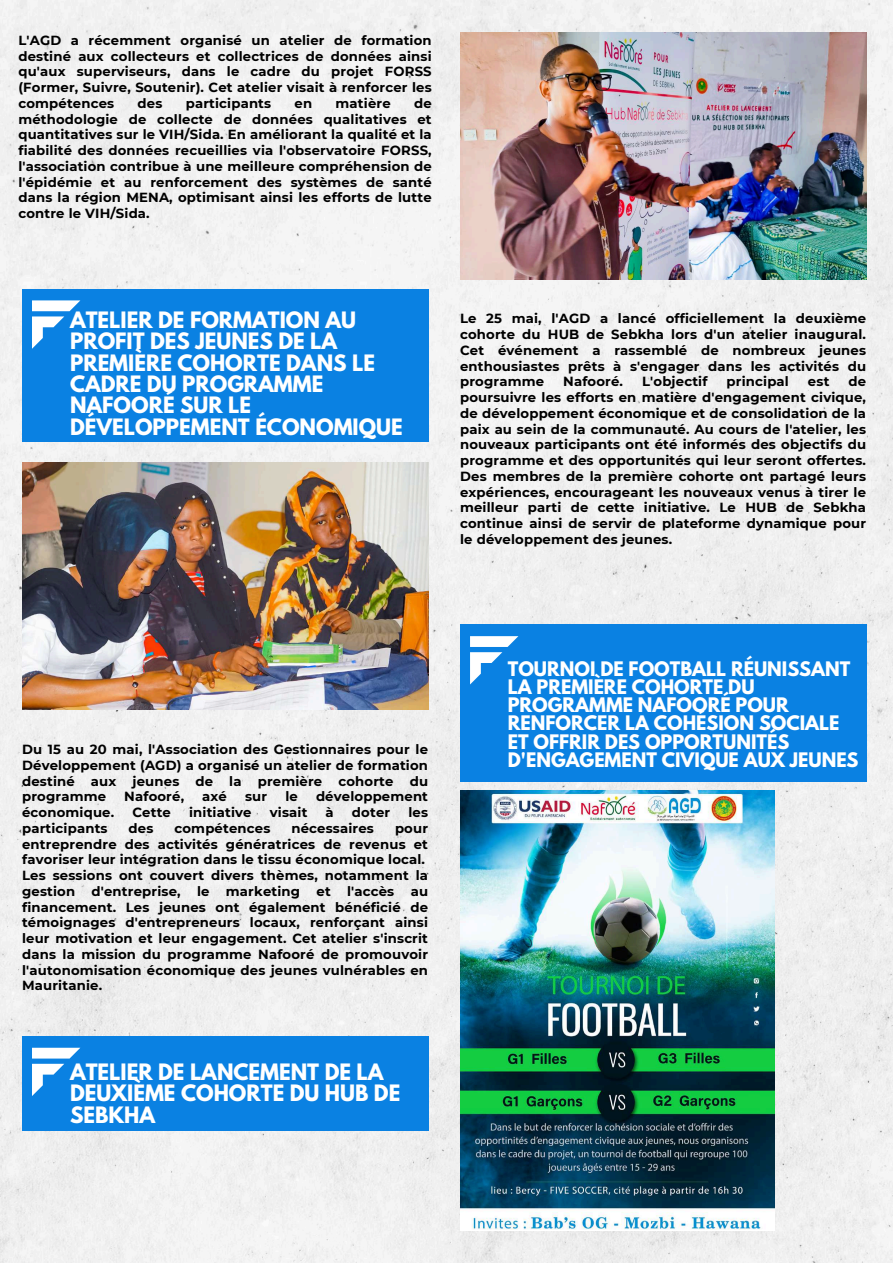
<style>
.page{position:relative;width:893px;height:1263px;background:#f0f0f0}
.page>*{position:absolute;margin:0;border:0;box-sizing:border-box;transform-origin:0 0}
.t1{font:700 20.02px/21.4px "League Spartan";color:#fff}
.t2{font:700 17.77px/18.3px "League Spartan";color:#fff}
.t3{font:700 13.2px/15.8px "Montserrat";letter-spacing:.015em;color:#000;text-align:justify}
</style>
<div class="page">
<div style="left:22px;top:289px;width:406px;height:153px;background:#0a81e2"></div>
<svg style="left:32px;top:300px;width:48px;height:49px"></svg>
<div style="left:22px;top:1036px;width:406px;height:95px;background:#0a81e2"></div>
<svg style="left:32px;top:1064px;width:32px;height:32px"></svg>
<svg style="left:32px;top:1048px;width:48px;height:10px"></svg>
<img style="left:460px;top:33px;width:406px;height:246px">
<img style="left:22px;top:463px;width:406px;height:246px">
<div style="left:460px;top:625px;width:406px;height:157px;background:#0a81e2"></div>
<svg style="left:470px;top:636px;width:48px;height:48px"></svg>
<img style="left:460px;top:791px;width:314px;height:440px">
<p class="t3" style="left:18px;top:32px;width:415px">L'AGD a récemment organisé un atelier de formation destiné aux collecteurs et collectrices de données ainsi qu'aux superviseurs, dans le cadre du projet FORSS (Former, Suivre, Soutenir). Cet atelier visait à renforcer les compétences</p>
<p class="t3" style="left:138px;top:95px;width:26px">des</p>
<p class="t3" style="left:186px;top:95px;width:87px">participants</p>
<p class="t3" style="left:295px;top:95px;width:19px">en</p>
<p class="t3" style="left:336px;top:95px;width:57px">matière</p>
<p class="t3" style="left:18px;top:95px;width:415px;text-indent:396px">de méthodologie de collecte de données qualitatives et quantitatives sur le VIH/Sida. En améliorant la qualité et la fiabilité des données recueillies via l'observatoire FORSS, l'association contribue à une meilleure compréhension de l'épidémie et au renforcement des systèmes de santé dans la région MENA, optimisant ainsi les efforts de lutte contre le VIH/Sida.</p>
<h1 class="t1" style="left:70px;top:312px;width:334px">ATELIER DE FORMATION AU<br>PROFIT DES JEUNES DE LA<br>PREMIÈRE COHORTE DANS LE<br>CADRE DU PROGRAMME<br>NAFOORÉ SUR LE<br>DÉVELOPPEMENT ÉCONOMIQUE</h1>
<p class="t3" style="left:460px;top:311px;width:407px">Le 25 mai, l'AGD a lancé officiellement la deuxième cohorte du HUB de Sebkha lors d'un atelier inaugural.<br>Cet événement a rassemblé de nombreux jeunes enthousiastes prêts à s'engager dans les activités du programme</p>
<p class="t3" style="left:563px;top:374px;width:61px">Nafooré.</p>
<p class="t3" style="left:642px;top:374px;width:67px">L'objectif</p>
<p class="t3" style="left:726px;top:374px;width:64px">principal</p>
<p class="t3" style="left:808px;top:374px;width:23px">est</p>
<p class="t3" style="left:460px;top:374px;width:407px;text-indent:388px">de poursuivre les efforts en matière d'engagement civique, de développement économique et de consolidation de la paix au sein de la communauté. Au cours de l'atelier, les nouveaux participants ont été informés des objectifs du programme et des opportunités qui leur seront offertes.<br>Des membres de la première cohorte ont partagé leurs expériences, encourageant les nouveaux venus à tirer le meilleur parti de cette initiative. Le HUB de Sebkha continue ainsi de servir de plateforme dynamique pour le développement des jeunes.</p>
<p class="t3" style="left:22px;top:741px;width:407px">Du 15 au 20 mai, l'Association des Gestionnaires pour le Développement (AGD) a organisé un atelier de formation destiné aux jeunes de la première cohorte du programme</p>
<p class="t3" style="left:124px;top:789px;width:61px">Nafooré,</p>
<p class="t3" style="left:202px;top:789px;width:26px">axé</p>
<p class="t3" style="left:245px;top:789px;width:24px">sur</p>
<p class="t3" style="left:285px;top:789px;width:14px">le</p>
<p class="t3" style="left:316px;top:789px;width:114px">développement</p>
<p class="t3" style="left:22px;top:804px;width:94px">économique.</p>
<p class="t3" style="left:132px;top:804px;width:40px">Cette</p>
<p class="t3" style="left:189px;top:804px;width:64px">initiative</p>
<p class="t3" style="left:270px;top:804px;width:39px">visait</p>
<p class="t3" style="left:326px;top:804px;width:10px">à</p>
<p class="t3" style="left:352px;top:804px;width:40px">doter</p>
<p class="t3" style="left:408px;top:804px;width:21px">les</p>
<p class="t3" style="left:22px;top:820px;width:87px">participants</p>
<p class="t3" style="left:129px;top:820px;width:26px">des</p>
<p class="t3" style="left:174px;top:820px;width:97px">compétences</p>
<p class="t3" style="left:291px;top:820px;width:84px">nécessaires</p>
<p class="t3" style="left:22px;top:820px;width:407px;text-align:left;text-indent:373px">pour entreprendre des activités génératrices de revenus et favoriser leur intégration dans le tissu économique local.<br>Les sessions ont couvert divers thèmes, notamment la gestion d'entreprise, le marketing et l'accès au financement. Les jeunes ont également bénéficié de témoignages d'entrepreneurs locaux, renforçant ainsi leur motivation et leur engagement. Cet atelier s'inscrit dans la mission du programme Nafooré de promouvoir l'autonomisation économique des jeunes vulnérables en Mauritanie.</p>
<h1 class="t1" style="left:70px;top:1064px;width:332px;line-height:21.1px">ATELIER DE LANCEMENT DE LA<br>DEUXIÈME COHORTE DU HUB DE<br>SEBKHA</h1>
<h2 class="t2" style="left:508px;top:661px;width:352px">TOURNOI DE FOOTBALL RÉUNISSANT<br>LA PREMIÈRE COHORTE DU<br>PROGRAMME NAFOORÉ POUR<br>RENFORCER LA COHÉSION SOCIALE<br>ET OFFRIR DES OPPORTUNITÉS<br>D'ENGAGEMENT CIVIQUE AUX JEUNES</h2>
</div>
